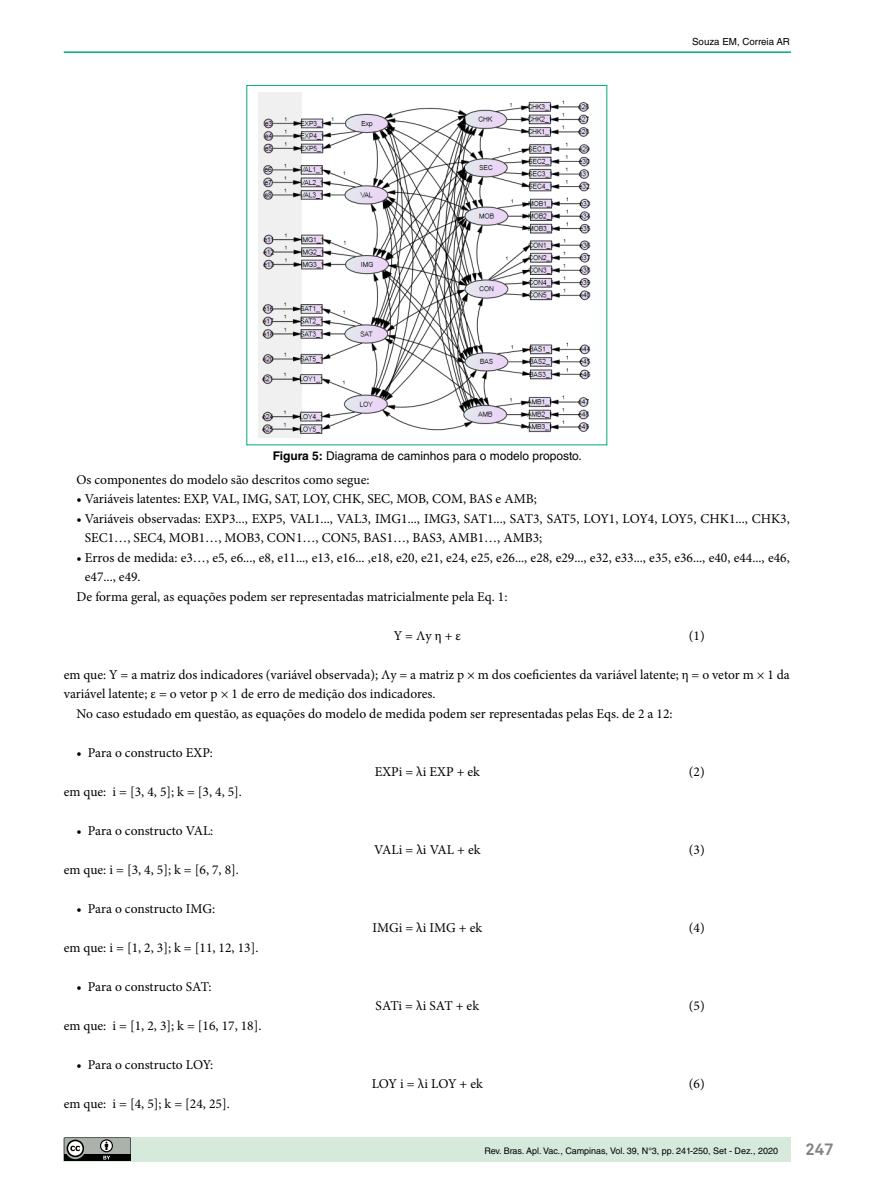
<style>
.page{position:relative;width:893px;height:1191px;background:#fff}
.page>*{position:absolute;margin:0;border:0;box-sizing:border-box;transform-origin:0 0}
.t1{font:700 16.5px "Akkurat Pro";color:#808285}
.t2{font:13.5px/19.5px "Minion Pro";color:#000}
.t3{font:12px "Helvetica LT Std";color:#000}
.t4{font:9.75px "Helvetica LT Std";color:#000}
.t5{font:9px "Helvetica LT Std";color:#000}
.s1{font-weight:700}
</style>
<div class="page">
<div style="left:64px;top:1137px;width:727px;height:24px;background:#d5eadb"></div>
<svg style="left:64px;top:1137px;width:73px;height:25px;background:#808681"></svg>
<hr style="left:64px;top:51px;width:727px;height:2px;background:#00ad6d">
<img style="left:258px;top:93px;width:333px;height:345px">
<p class="t4" style="left:692px;top:36px;width:99px">Souza EM, Correia AR</p>
<p class="t3" style="left:273px;top:448px;width:310px"><span class="s1">Figura 5:</span> Diagrama de caminhos para o modelo proposto.</p>
<p class="t2" style="left:77px;top:470px;width:294px">Os componentes do modelo são descritos como segue:</p>
<p class="t2" style="left:77px;top:489px;width:462px">• Variáveis latentes: EXP, VAL, IMG, SAT, LOY, CHK, SEC, MOB, COM, BAS e AMB;</p>
<p class="t2" style="left:85px;top:509px;width:706px;text-indent:-8px">• Variáveis observadas: EXP3..., EXP5, VAL1..., VAL3, IMG1..., IMG3, SAT1..., SAT3, SAT5, LOY1, LOY4, LOY5, CHK1..., CHK3,<br>SEC1…, SEC4, MOB1…, MOB3, CON1…, CON5, BAS1…, BAS3, AMB1…, AMB3;</p>
<p class="t2" style="left:77px;top:548px;width:715px">• Erros de medida: e3…, e5, e6..., e8, e11..., e13, e16... ,e18, e20, e21, e24, e25, e26..., e28, e29..., e32, e33..., e35, e36..., e40, e44..., e46,</p>
<p class="t2" style="left:85px;top:567px;width:57px">e47..., e49.</p>
<p class="t2" style="left:77px;top:587px;width:432px">De forma geral, as equações podem ser representadas matricialmente pela Eq. 1:</p>
<p class="t2" style="left:689px;top:626px;width:17px">(1)</p>
<p class="t2" style="left:64px;top:665px;width:728px">em que: Y = a matriz dos indicadores (variável observada); Λy = a matriz p × m dos coeficientes da variável latente; η = o vetor m × 1 da</p>
<p class="t2" style="left:64px;top:684px;width:373px">variável latente; ε = o vetor p × 1 de erro de medição dos indicadores.</p>
<p class="t2" style="left:77px;top:704px;width:598px">No caso estudado em questão, as equações do modelo de medida podem ser representadas pelas Eqs. de 2 a 12:</p>
<p class="t2" style="left:77px;top:743px;width:138px">• Para o constructo EXP:</p>
<p class="t2" style="left:689px;top:762px;width:17px">(2)</p>
<p class="t2" style="left:64px;top:781px;width:180px">em que: i = [3, 4, 5]; k = [3, 4, 5].</p>
<p class="t2" style="left:77px;top:820px;width:138px">• Para o constructo VAL:</p>
<p class="t2" style="left:689px;top:840px;width:17px">(3)</p>
<p class="t2" style="left:64px;top:859px;width:177px">em que: i = [3, 4, 5]; k = [6, 7, 8].</p>
<p class="t2" style="left:77px;top:898px;width:140px">• Para o constructo IMG:</p>
<p class="t2" style="left:689px;top:918px;width:17px">(4)</p>
<p class="t2" style="left:64px;top:937px;width:196px">em que: i = [1, 2, 3]; k = [11, 12, 13].</p>
<p class="t2" style="left:77px;top:976px;width:137px">• Para o constructo SAT:</p>
<p class="t2" style="left:689px;top:996px;width:17px">(5)</p>
<p class="t2" style="left:64px;top:1015px;width:199px">em que: i = [1, 2, 3]; k = [16, 17, 18].</p>
<p class="t2" style="left:77px;top:1054px;width:138px">• Para o constructo LOY:</p>
<p class="t2" style="left:689px;top:1074px;width:17px">(6)</p>
<p class="t2" style="left:64px;top:1093px;width:167px">em que: i = [4, 5]; k = [24, 25].</p>
<p class="t2" style="left:394px;top:625px;width:69px">Y = Λy η + ε</p>
<p class="t2" style="left:375px;top:762px;width:107px">EXPi = λi EXP + ek</p>
<p class="t2" style="left:374px;top:840px;width:108px">VALi = λi VAL + ek</p>
<p class="t2" style="left:373px;top:918px;width:111px">IMGi = λi IMG + ek</p>
<p class="t2" style="left:376px;top:996px;width:105px">SATi = λi SAT + ek</p>
<p class="t2" style="left:372px;top:1074px;width:113px">LOY i = λi LOY + ek</p>
<p class="t5" style="left:484px;top:1145px;width:295px">Rev. Bras. Apl. Vac., Campinas, Vol. 39, N°3, pp. 241-250, Set - Dez., 2020</p>
<p class="t1" style="left:805px;top:1139px;width:30px">247</p>
</div>
